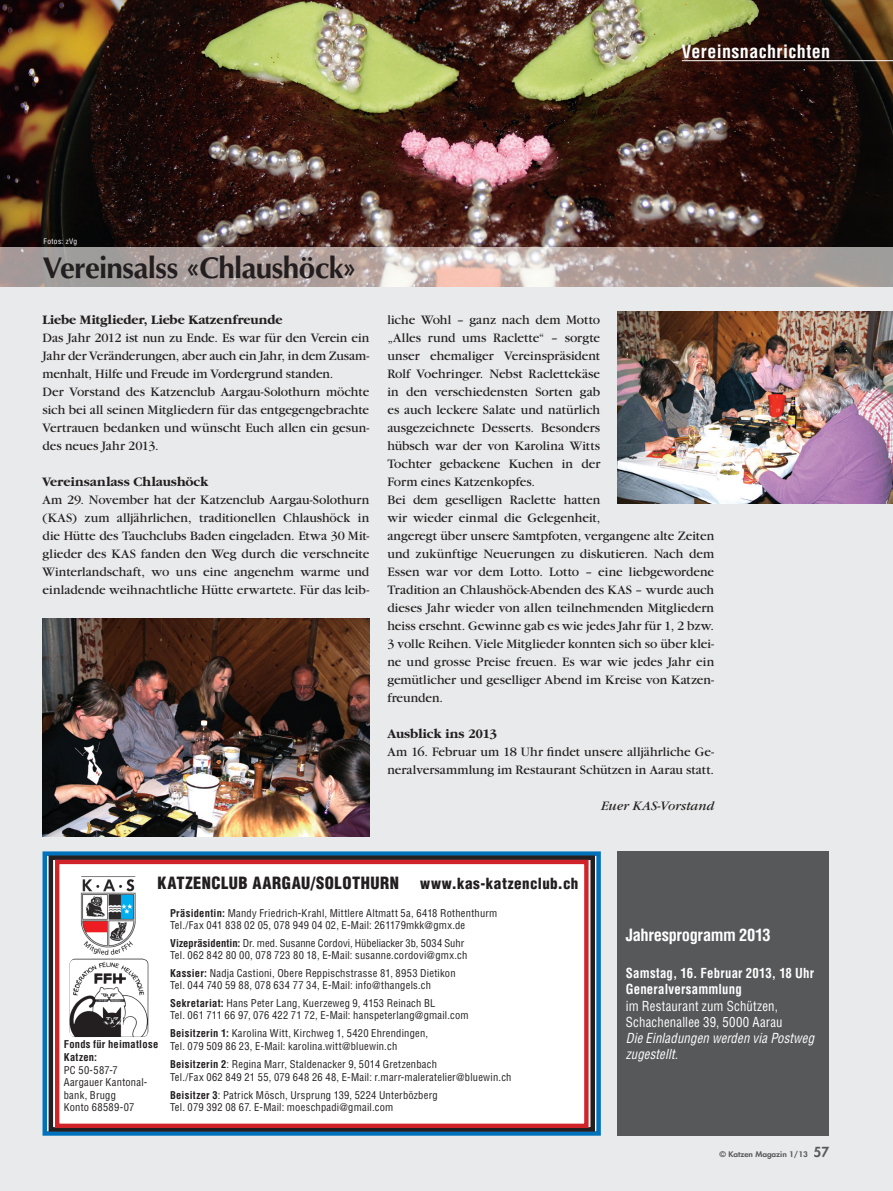
<style>
.page{position:relative;width:893px;height:1191px;background:#fff}
.page>*{position:absolute;margin:0;border:0;box-sizing:border-box;transform-origin:0 0}
.t1{font:700 30px "Optima LT";letter-spacing:-.025em;color:#231f20}
.t2{font:700 condensed 18px "Helvetica LT";letter-spacing:.025em;color:#fff}
.t3{font:900 condensed 16.5px "Helvetica LT";letter-spacing:.03em;color:#231f20}
.t4{font:700 condensed 16.5px "Helvetica LT";letter-spacing:-.02em;color:#fff}
.t5{font:900 condensed 15px "Helvetica LT";letter-spacing:.035em;color:#231f20}
.t6{font:13.5px/18px "Garamond LT";color:#231f20}
.t7{font:700 13.5px "Garamond LT";color:#231f20}
.t8{font:condensed 13.5px/16.2px "Helvetica LT";letter-spacing:.015em;color:#fff;scale:.95 1}
.t9{font:700 condensed 13.5px/16.2px "Helvetica LT";letter-spacing:.015em;color:#fff;scale:.95 1}
.t10{font:italic condensed 13.5px/16.2px "Helvetica LT";letter-spacing:.01em;color:#fff;scale:.95 1}
.t11{font:italic 13.5px "Garamond LT";letter-spacing:.005em;color:#231f20}
.t12{font:condensed 10.5px/12.6px "Helvetica LT";letter-spacing:.025em;color:#231f20}
.t13{font:700 condensed 10.5px/12.6px "Helvetica LT";letter-spacing:.025em;color:#231f20}
.t14{font:800 7.5px "Futura CE";color:#231f20;scale:1.1 1}
.t15{font:condensed 7.5px "Helvetica LT";letter-spacing:.05em;color:#fff}
.s1{font-weight:700}
.s2{font-family:"Futura LT";font-size:13.5px}
</style>
<div class="page">
<div style="left:0;top:287px;width:893px;height:904px;background:#e9eaeb"></div>
<div style="left:719px;top:1150px;width:88px;height:8px;background:#e9eaeb"></div>
<div style="left:814px;top:1146px;width:15px;height:11px;background:#e9eaeb"></div>
<div style="left:43px;top:851px;width:558px;height:284px;background:#fff;border:4px solid #0072bc"></div>
<div style="left:49px;top:855px;width:546px;height:276px;border:4px solid #231f20"></div>
<div style="left:55px;top:859px;width:534px;height:269px;border:4px solid #d1232a"></div>
<img style="left:0;top:0;width:893px;height:247px">
<img style="left:69px;top:958px;width:79px;height:79px">
<img style="left:80px;top:876px;width:56px;height:79px">
<hr style="left:682px;top:60px;width:211px;height:1px;background:#fff">
<img style="left:0;top:247px;width:893px;height:40px">
<div style="left:617px;top:851px;width:212px;height:284px;background:#57585a"></div>
<img style="left:42px;top:619px;width:327px;height:218px">
<img style="left:617px;top:311px;width:276px;height:193px">
<h2 class="t2" style="left:681px;top:40px;width:150px">Vereinsnachrichten</h2>
<p class="t15" style="left:44px;top:237px;width:35px">Fotos: zVg</p>
<h1 class="t1" style="left:43px;top:250px;width:316px">Vereinsalss «Chlaushöck»</h1>
<p class="t7" style="left:43px;top:312px;width:241px">Liebe Mitglieder, Liebe Katzenfreunde</p>
<p class="t6" style="left:43px;top:329px;width:328px">Das Jahr 2012 ist nun zu Ende. Es war für den Verein ein Jahr der Veränderungen, aber auch ein Jahr, in dem Zusam&shy;menhalt, Hilfe und Freude im Vordergrund standen.<br>Der Vorstand des Katzenclub Aargau-Solothurn möchte sich bei all seinen Mitgliedern für das entgegengebrachte Vertrauen bedanken und wünscht Euch allen ein gesun&shy;des neues Jahr 2013.</p>
<p class="t7" style="left:43px;top:474px;width:167px">Vereinsanlass Chlaushöck</p>
<p class="t6" style="left:43px;top:491px;width:328px;text-align:justify">Am 29. November hat der Katzenclub Aargau-Solothurn (KAS) zum alljährlichen, traditionellen Chlaushöck in die Hütte des Tauchclubs Baden eingeladen. Etwa 30 Mit&shy;glieder des KAS fanden den Weg durch die verschneite Winterlandschaft, wo uns eine angenehm warme und einladende weihnachtliche Hütte erwartete. Für das leib-</p>
<p class="t6" style="left:387px;top:311px;width:328px">liche Wohl – ganz nach dem Motto<br>„Alles rund ums Raclette“ – sorgte<br>unser ehemaliger Vereinspräsident<br>Rolf Voehringer. Nebst Raclettekäse<br>in den verschiedensten Sorten gab<br>es auch leckere Salate und natürlich<br>ausgezeichnete Desserts. Besonders<br>hübsch war der von Karolina Witts<br>Tochter gebackene Kuchen in der<br>Form eines Katzenkopfes.<br>Bei dem geselligen Raclette hatten<br>wir wieder einmal die Gelegenheit,<br>angeregt über unsere Samtpfoten, vergangene alte Zeiten und zukünftige Neuerungen zu diskutieren. Nach dem Essen war vor dem Lotto. Lotto – eine liebgewordene Tradition an Chlaushöck-Abenden des KAS – wurde auch dieses Jahr wieder von allen teilnehmenden Mitgliedern heiss ersehnt. Gewinne gab es wie jedes Jahr für 1, 2 bzw.<br>3 volle Reihen. Viele Mitglieder konnten sich so über klei&shy;ne und grosse Preise freuen. Es war wie jedes Jahr ein gemütlicher und geselliger Abend im Kreise von Katzen&shy;freunden.</p>
<p class="t7" style="left:387px;top:726px;width:111px">Ausblick ins 2013</p>
<p class="t6" style="left:387px;top:743px;width:328px">Am 16. Februar um 18 Uhr findet unsere alljährliche Ge&shy;neralversammlung im Restaurant Schützen in Aarau statt.</p>
<p class="t11" style="left:601px;top:799px;width:115px">Euer KAS-Vorstand</p>
<p class="t3" style="left:157px;top:872px;width:243px">KATZENCLUB AARGAU/SOLOTHURN</p>
<p class="t5" style="left:420px;top:874px;width:160px">www.kas-katzenclub.ch</p>
<p class="t13" style="left:64px;top:1038px;width:96px">Fonds für heimatlose<br>Katzen:</p>
<p class="t12" style="left:64px;top:1063px;width:85px">PC 50-587-7<br>Aargauer Kantonal&shy;bank, Brugg<br>Konto 68589-07</p>
<p class="t12" style="left:170px;top:907px;width:329px;line-height:12px"><span class="s1">Präsidentin:</span> Mandy Friedrich-Krahl, Mittlere Altmatt 5a, 6418 Rothenthurm<br>Tel./Fax 041 838 02 05, 078 949 04 02, E-Mail: 261179mkk@gmx.de</p>
<p class="t12" style="left:170px;top:937px;width:299px;line-height:12px"><span class="s1">Vizepräsidentin:</span> Dr. med. Susanne Cordovi, Hübeliacker 3b, 5034 Suhr<br>Tel. 062 842 80 00, 078 723 80 18, E-Mail: susanne.cordovi@gmx.ch</p>
<p class="t12" style="left:170px;top:966px;width:287px"><span class="s1">Kassier:</span> Nadja Castioni, Obere Reppischstrasse 81, 8953 Dietikon<br>Tel. 044 740 59 88, 078 634 77 34, E-Mail: info@thangels.ch</p>
<p class="t12" style="left:170px;top:997px;width:300px;line-height:12px"><span class="s1">Sekretariat:</span> Hans Peter Lang, Kuerzeweg 9, 4153 Reinach BL<br>Tel. 061 711 66 97, 076 422 71 72, E-Mail: hanspeterlang@gmail.com</p>
<p class="t12" style="left:170px;top:1027px;width:260px"><span class="s1">Beisitzerin 1:</span> Karolina Witt, Kirchweg 1, 5420 Ehrendingen,<br>Tel. 079 509 86 23, E-Mail: karolina.witt@bluewin.ch</p>
<p class="t12" style="left:170px;top:1058px;width:343px"><span class="s1">Beisitzerin 2</span>: Regina Marr, Staldenacker 9, 5014 Gretzenbach<br>Tel./Fax 062 849 21 55, 079 648 26 48, E-Mail: r.marr-maleratelier@bluewin.ch</p>
<p class="t12" style="left:170px;top:1088px;width:269px"><span class="s1">Beisitzer 3</span>: Patrick Mösch, Ursprung 139, 5224 Unterbözberg<br>Tel. 079 392 08 67. E-Mail: moeschpadi@gmail.com</p>
<p class="t4" style="left:626px;top:924px;width:147px">Jahresprogramm 2013</p>
<p class="t9" style="left:626px;top:965px;width:200px">Samstag, 16. Februar 2013, 18 Uhr<br>Generalversammlung</p>
<p class="t8" style="left:626px;top:997px;width:167px">im Restaurant zum Schützen,<br>Schachenallee 39, 5000 Aarau</p>
<p class="t10" style="left:626px;top:1030px;width:200px">Die Einladungen werden via Postweg zugestellt.</p>
<p class="t14" style="left:719px;top:1148px;width:101px">© Katzen Magazin 1/13 <span class="s2">57</span></p>
</div>
